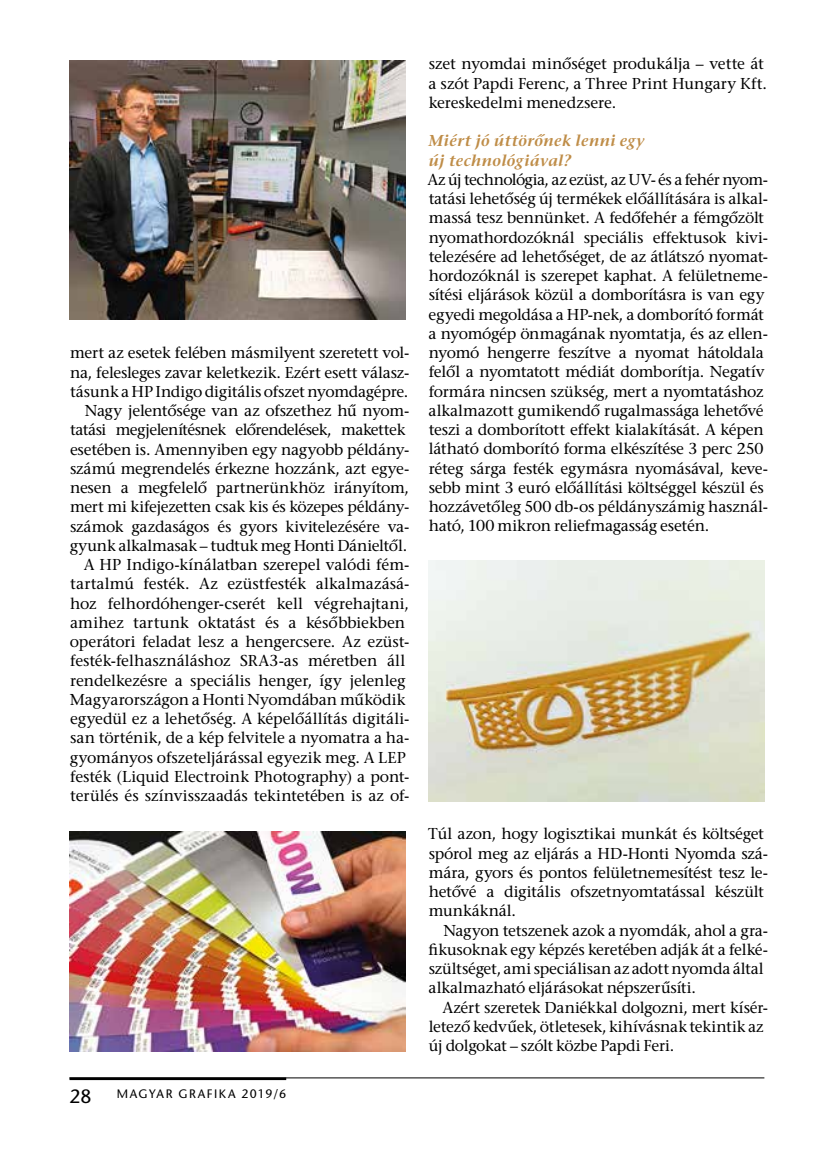
<style>
.page{position:relative;width:819px;height:1166px;background:#fff}
.page>*{position:absolute;margin:0;border:0;box-sizing:border-box;transform-origin:0 0}
.t1{font:19.25px "ITC Stone Sans";color:#000}
.t2{font:15.75px/19.2px "ITC Stone Serif";letter-spacing:-.01em;color:#000}
.t3{font:italic 600 15.75px/19.2px "ITC Stone Serif";letter-spacing:.025em;color:#bf8d48}
.t4{font:12.25px "ITC Stone Sans";letter-spacing:.12em;color:#000}
</style>
<div class="page">
<hr style="left:69px;top:1077px;width:695px;height:1px;background:#000">
<hr style="left:69px;top:1077px;width:217px;height:3px;background:#000">
<img style="left:69px;top:60px;width:337px;height:260px">
<img style="left:428px;top:560px;width:336px;height:241px">
<img style="left:69px;top:831px;width:337px;height:221px">
<p class="t2" style="left:70px;top:345px;width:341px;text-align:right">mert az esetek felében másmilyent szeretett vol&shy;na, felesleges zavar keletkezik. Ezért esett válasz&shy;tásunk a HP Indigo digitális ofszet nyomdagépre.<br>Nagy jelentősége van az ofszethez hű nyom&shy;tatási megjelenítésnek előrendelések, makettek esetében is. Amennyiben egy nagyobb példány&shy;számú megrendelés érkezne hozzánk, azt egye&shy;nesen a megfelelő partnerünkhöz irányítom, mert mi kifejezetten csak kis és közepes példány&shy;számok gazdaságos és gyors kivitelezésére va&shy;gyunk alkalmasak – tudtuk meg Honti Dánieltől.<br>A HP Indigo-kínálatban szerepel valódi fém&shy;tartalmú festék. Az ezüstfesték alkalmazásá&shy;hoz felhordóhenger-cserét kell végrehajtani, amihez tartunk oktatást és a későbbiekben operátori feladat lesz a hengercsere. Az ezüst&shy;festék-felhasználáshoz SRA3-as méretben áll rendelkezésre a speciális henger, így jelenleg Magyarországon a Honti Nyomdában működik egyedül ez a lehetőség. A képelőállítás digitáli&shy;san történik, de a kép felvitele a nyomatra a ha&shy;gyományos ofszeteljárással egyezik meg. A LEP festék (Liquid Electroink Photography) a pont&shy;terülés és színvisszaadás tekintetében is az of-</p>
<p class="t1" style="left:69px;top:1085px;width:23px">28</p>
<p class="t4" style="left:117px;top:1087px;width:171px">MAGYAR GRAFIKA 2019/6</p>
<p class="t2" style="left:428px;top:56px;width:340px">szet nyomdai minőséget produkálja – vette át a szót Papdi Ferenc, a Three Print Hungary Kft. kereskedelmi menedzsere.</p>
<p class="t3" style="left:428px;top:133px;width:218px">Miért jó úttörőnek lenni egy új technológiával?</p>
<p class="t2" style="left:427px;top:172px;width:342px">Az új technológia, az ezüst, az UV- és a fehér nyom&shy;tatási lehetőség új termékek előállítására is alkal&shy;massá tesz bennünket. A fedőfehér a fémgőzölt nyomathordozóknál speciális effektusok kivi&shy;telezésére ad lehetőséget, de az átlátszó nyomat&shy;hordozóknál is szerepet kaphat. A felületneme&shy;sítési eljárások közül a domborításra is van egy egyedi megoldása a HP-nek, a domborító formát a nyomógép önmagának nyomtatja, és az ellen&shy;nyomó hengerre feszítve a nyomat hátoldala felől a nyomtatott médiát domborítja. Negatív formára nincsen szükség, mert a nyomtatáshoz alkalmazott gumikendő rugalmassága lehetővé teszi a domborított effekt kialakítását. A képen látható domborító forma elkészítése 3 perc 250 réteg sárga festék egymásra nyomásával, keve&shy;sebb mint 3 euró előállítási költséggel készül és hozzávetőleg 500 db-os példányszámig használ&shy;ható, 100 mikron reliefmagasság esetén.</p>
<p class="t2" style="left:428px;top:826px;width:341px">Túl azon, hogy logisztikai munkát és költséget spórol meg az eljárás a HD-Honti Nyomda szá&shy;mára, gyors és pontos felületnemesítést tesz le&shy;hetővé a digitális ofszetnyomtatással készült munkáknál.</p>
<p class="t2" style="left:428px;top:923px;width:341px;text-indent:15px">Nagyon tetszenek azok a nyomdák, ahol a gra&shy;fikusoknak egy képzés keretében adják át a felké&shy;szültséget, ami speciálisan az adott nyomda által alkalmazható eljárásokat népszerűsíti.</p>
<p class="t2" style="left:429px;top:1000px;width:341px;text-indent:14px">Azért szeretek Daniékkal dolgozni, mert kísér&shy;letező kedvűek, ötletesek, kihívásnak tekintik az új dolgokat – szólt közbe Papdi Feri.</p>
</div>
